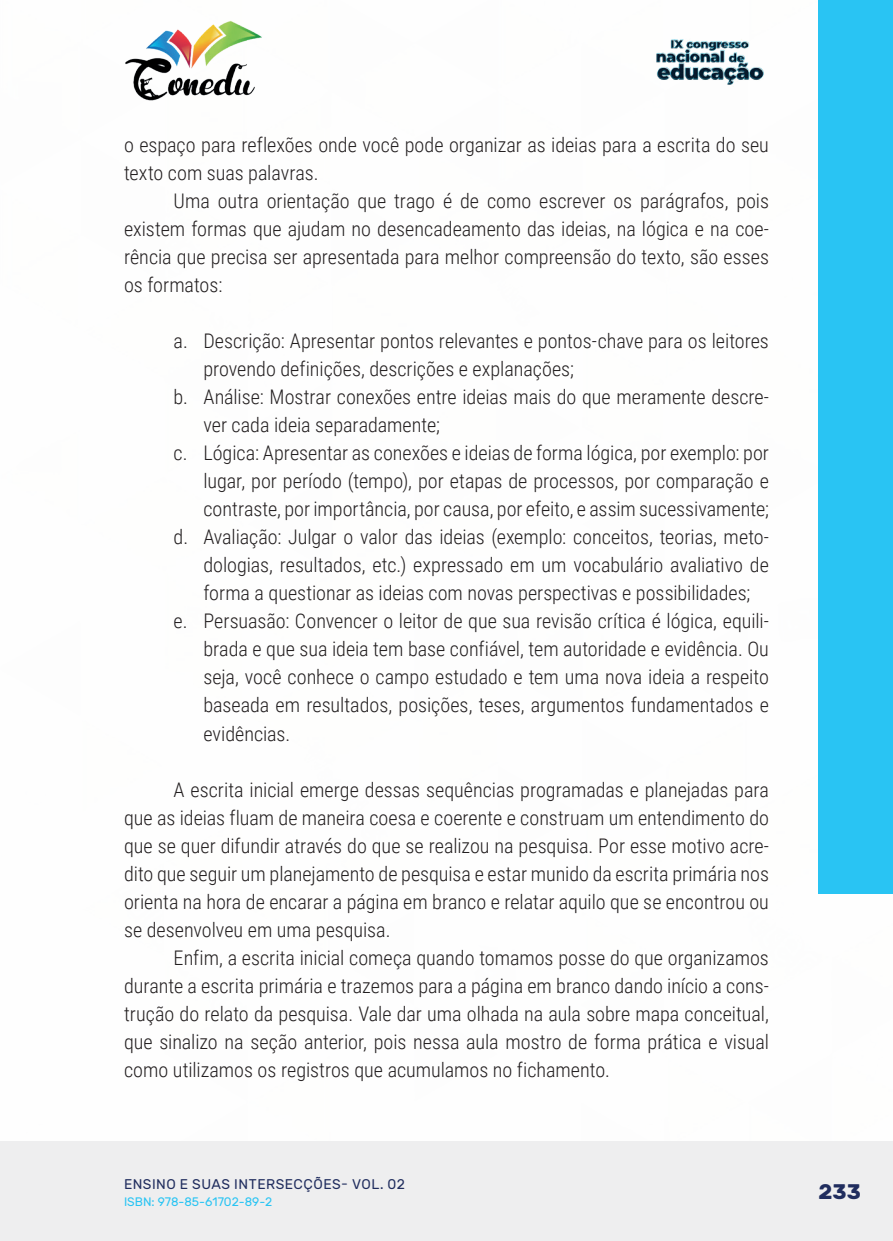
<style>
.page{position:relative;width:893px;height:1241px;background:#fff}
.page>*{position:absolute;margin:0;border:0;box-sizing:border-box;transform-origin:0 0}
.t1{font:700 21px "Rubik";color:#202d5e}
._9_CORPO{font:300 20.12px/28px "Roboto Condensed";color:#231f20;text-align:justify}
.t2{font:14px "Rubik";letter-spacing:.035em;color:#202d5e}
.t3{font:12.25px "Rubik";color:#29c4f3}
</style>
<div class="page">
<div style="left:0;top:1141px;width:893px;height:99px;background:#eeeeef"></div>
<img style="left:125px;top:20px;width:137px;height:81px">
<img style="left:656px;top:39px;width:108px;height:46px">
<div style="left:819px;top:0;width:74px;height:893px;background:#29c4f3"></div>
<p class="_9_CORPO" style="left:124px;top:130px;width:646px">o espaço para reflexões onde você pode organizar as ideias para a escrita do seu texto com suas palavras.</p>
<p class="_9_CORPO" style="left:124px;top:186px;width:646px;text-indent:50px">Uma outra orientação que trago é de como escrever os parágrafos, pois existem formas que ajudam no desencadeamento das ideias, na lógica e na coe&shy;rência que precisa ser apresentada para melhor compreensão do texto, são esses os formatos:</p>
<p class="_9_CORPO" style="left:203px;top:326px;width:567px;text-indent:-30px">a. Descrição: Apresentar pontos relevantes e pontos-chave para os leitores provendo definições, descrições e explanações;</p>
<p class="_9_CORPO" style="left:203px;top:382px;width:567px;text-indent:-30px">b. Análise: Mostrar conexões entre ideias mais do que meramente descre&shy;ver cada ideia separadamente;</p>
<p class="_9_CORPO" style="left:203px;top:438px;width:567px;text-indent:-30px">c. Lógica: Apresentar as conexões e ideias de forma lógica, por exemplo: por lugar, por período (tempo), por etapas de processos, por comparação e contraste, por importância, por causa, por efeito, e assim sucessivamente;</p>
<p class="_9_CORPO" style="left:203px;top:522px;width:567px;text-indent:-30px">d. Avaliação: Julgar o valor das ideias (exemplo: conceitos, teorias, meto&shy;dologias, resultados, etc.) expressado em um vocabulário avaliativo de forma a questionar as ideias com novas perspectivas e possibilidades;</p>
<p class="_9_CORPO" style="left:203px;top:606px;width:567px;text-indent:-30px">e. Persuasão: Convencer o leitor de que sua revisão crítica é lógica, equili&shy;brada e que sua ideia tem base confiável, tem autoridade e evidência. Ou seja, você conhece o campo estudado e tem uma nova ideia a respeito baseada em resultados, posições, teses, argumentos fundamentados e evidências.</p>
<p class="_9_CORPO" style="left:124px;top:774px;width:646px;text-indent:50px">A escrita inicial emerge dessas sequências programadas e planejadas para que as ideias fluam de maneira coesa e coerente e construam um entendimento do que se quer difundir através do que se realizou na pesquisa. Por esse motivo acre&shy;dito que seguir um planejamento de pesquisa e estar munido da escrita primária nos orienta na hora de encarar a página em branco e relatar aquilo que se encontrou ou se desenvolveu em uma pesquisa.</p>
<p class="_9_CORPO" style="left:124px;top:942px;width:646px;text-indent:50px">Enfim, a escrita inicial começa quando tomamos posse do que organizamos durante a escrita primária e trazemos para a página em branco dando início a cons&shy;trução do relato da pesquisa. Vale dar uma olhada na aula sobre mapa conceitual, que sinalizo na seção anterior, pois nessa aula mostro de forma prática e visual como utilizamos os registros que acumulamos no fichamento.</p>
<p class="t2" style="left:124px;top:1175px;width:282px">ENSINO E SUAS INTERSECÇÕES- VOL. 02</p>
<p class="t3" style="left:124px;top:1194px;width:150px">ISBN: 978-85-61702-89-2</p>
<p class="t1" style="left:819px;top:1179px;width:44px">233</p>
</div>
